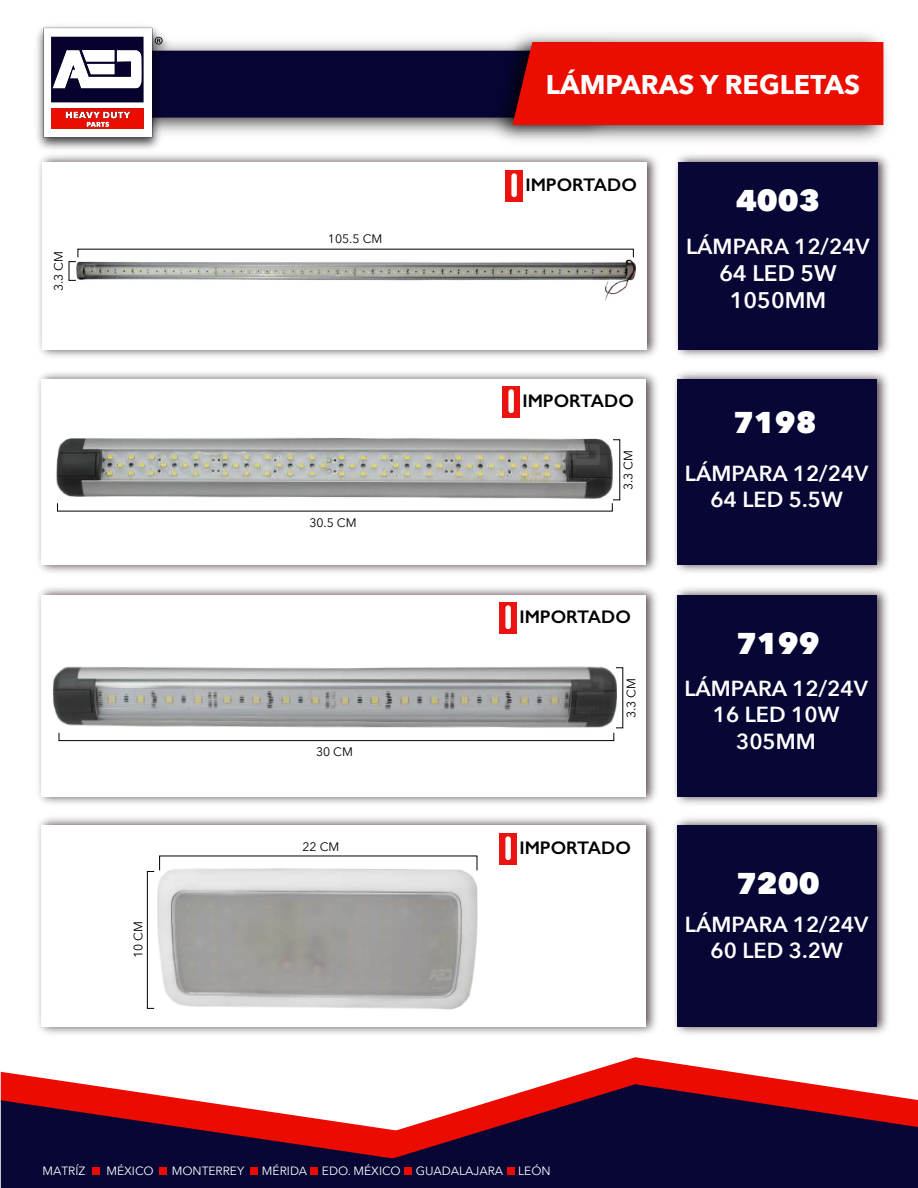
<style>
.page{position:relative;width:918px;height:1188px;background:#fff}
.page>*{position:absolute;margin:0;border:0;box-sizing:border-box;transform-origin:0 0}
.t1{font:800 30px "Avenir Next";color:#fff}
.t2{font:700 27px "Avenir Next";color:#fff}
.t3{font:600 22.5px/27px "Avenir Next";color:#fff;text-align:center}
.t4{font:600 21.75px/26.1px "Avenir Next";color:#fff;text-align:center}
.t5{font:600 18.3px "Gill Sans";color:#000}
.t6{font:12.3px "Avenir Next";color:#000}
.t7{font:12px "Avenir Next";color:#fff}
</style>
<div class="page">
<img style="left:39px;top:154px;width:619px;height:203px">
<div style="left:42px;top:162px;width:604px;height:188px;background:#fff"></div>
<img style="left:675px;top:154px;width:214px;height:203px">
<div style="left:678px;top:162px;width:200px;height:188px;background:#070634"></div>
<img style="left:38px;top:372px;width:619px;height:201px">
<div style="left:41px;top:379px;width:604px;height:185px;background:#fff"></div>
<img style="left:674px;top:372px;width:214px;height:201px">
<div style="left:677px;top:379px;width:200px;height:185px;background:#070634"></div>
<img style="left:38px;top:587px;width:619px;height:217px">
<div style="left:41px;top:595px;width:604px;height:201px;background:#fff"></div>
<img style="left:674px;top:588px;width:214px;height:216px">
<div style="left:677px;top:595px;width:200px;height:201px;background:#070634"></div>
<img style="left:38px;top:817px;width:619px;height:217px">
<div style="left:41px;top:825px;width:604px;height:201px;background:#fff"></div>
<img style="left:674px;top:818px;width:214px;height:216px">
<div style="left:677px;top:825px;width:200px;height:201px;background:#070634"></div>
<img style="left:502px;top:42px;width:385px;height:99px">
<svg style="left:1px;top:1072px;width:190px;height:28px"></svg>
<svg style="left:548px;top:1057px;width:264px;height:27px"></svg>
<svg style="left:1px;top:1100px;width:295px;height:88px;background:#410f2e"></svg>
<svg style="left:296px;top:1084px;width:622px;height:104px;background:#562743"></svg>
<img style="left:37px;top:26px;width:139px;height:129px">
<svg style="left:44px;top:28px;width:839px;height:109px"></svg>
<div style="left:92px;top:1167px;width:8px;height:8px;background:#eb0b00"></div>
<div style="left:160px;top:1167px;width:7px;height:8px;background:#eb0b00"></div>
<div style="left:250px;top:1167px;width:8px;height:8px;background:#eb0b00"></div>
<div style="left:310px;top:1167px;width:8px;height:8px;background:#eb0b00"></div>
<div style="left:404px;top:1167px;width:8px;height:8px;background:#eb0b00"></div>
<div style="left:507px;top:1167px;width:8px;height:8px;background:#eb0b00"></div>
<img style="left:76px;top:259px;width:560px;height:42px">
<img style="left:56px;top:437px;width:562px;height:64px">
<img style="left:52px;top:666px;width:569px;height:71px">
<img style="left:157px;top:862px;width:321px;height:148px">
<div style="left:506px;top:170px;width:17px;height:32px;background:#ea1312"></div>
<div style="left:511px;top:173px;width:6px;height:24px;background:#fff;border-radius:3px"></div>
<div style="left:503px;top:386px;width:17px;height:32px;background:#ea1312"></div>
<div style="left:508px;top:389px;width:6px;height:24px;background:#fff;border-radius:3px"></div>
<div style="left:500px;top:602px;width:17px;height:32px;background:#ea1312"></div>
<div style="left:505px;top:605px;width:6px;height:24px;background:#fff;border-radius:3px"></div>
<div style="left:500px;top:833px;width:17px;height:32px;background:#ea1312"></div>
<div style="left:505px;top:836px;width:6px;height:24px;background:#fff;border-radius:3px"></div>
<div style="left:147px;top:871px;width:8px;height:138px;border:1px solid #000"></div>
<div style="left:59px;top:732px;width:555px;height:9px;border:1px solid #000"></div>
<p class="t6" style="left:48px;top:291px;width:42px;rotate:-90deg">3.3 CM</p>
<p class="t6" style="left:128px;top:958px;width:39px;rotate:-90deg">10 CM</p>
<p class="t6" style="left:328px;top:228px;width:56px">105.5 CM</p>
<p class="t6" style="left:309px;top:512px;width:49px">30.5 CM</p>
<p class="t6" style="left:316px;top:742px;width:39px">30 CM</p>
<p class="t6" style="left:303px;top:836px;width:39px">22 CM</p>
<p class="t2" style="left:546px;top:61px;width:316px">LÁMPARAS Y REGLETAS</p>
<p class="t5" style="left:525px;top:174px;width:113px">IMPORTADO</p>
<p class="t5" style="left:522px;top:390px;width:113px">IMPORTADO</p>
<p class="t6" style="left:618px;top:490px;width:42px;rotate:-90deg">3.3 CM</p>
<p class="t5" style="left:519px;top:606px;width:113px">IMPORTADO</p>
<p class="t6" style="left:621px;top:718px;width:42px;rotate:-90deg">3.3 CM</p>
<p class="t5" style="left:519px;top:837px;width:113px">IMPORTADO</p>
<h1 class="t1" style="left:736px;top:182px;width:86px">4003</h1>
<p class="t4" style="left:686px;top:233px;width:185px">LÁMPARA 12/24V</p>
<p class="t3" style="left:719px;top:259px;width:119px">64 LED 5W<br>1050MM</p>
<h1 class="t1" style="left:733px;top:404px;width:85px">7198</h1>
<p class="t4" style="left:685px;top:460px;width:185px">LÁMPARA 12/24V<br>64 LED 5.5W</p>
<h1 class="t1" style="left:736px;top:625px;width:86px">7199</h1>
<p class="t4" style="left:684px;top:675px;width:185px">LÁMPARA 12/24V<br>16 LED 10W<br>305MM</p>
<h1 class="t1" style="left:736px;top:865px;width:86px">7200</h1>
<p class="t4" style="left:685px;top:911px;width:185px">LÁMPARA 12/24V<br>60 LED 3.2W</p>
<p class="t7" style="left:43px;top:1161px;width:44px">MATRÍZ</p>
<p class="t7" style="left:106px;top:1161px;width:49px">MÉXICO</p>
<p class="t7" style="left:172px;top:1161px;width:74px">MONTERREY</p>
<p class="t7" style="left:262px;top:1161px;width:140px">MÉRIDA EDO. MÉXICO</p>
<p class="t7" style="left:416px;top:1161px;width:136px">GUADALAJARA LEÓN</p>
</div>
